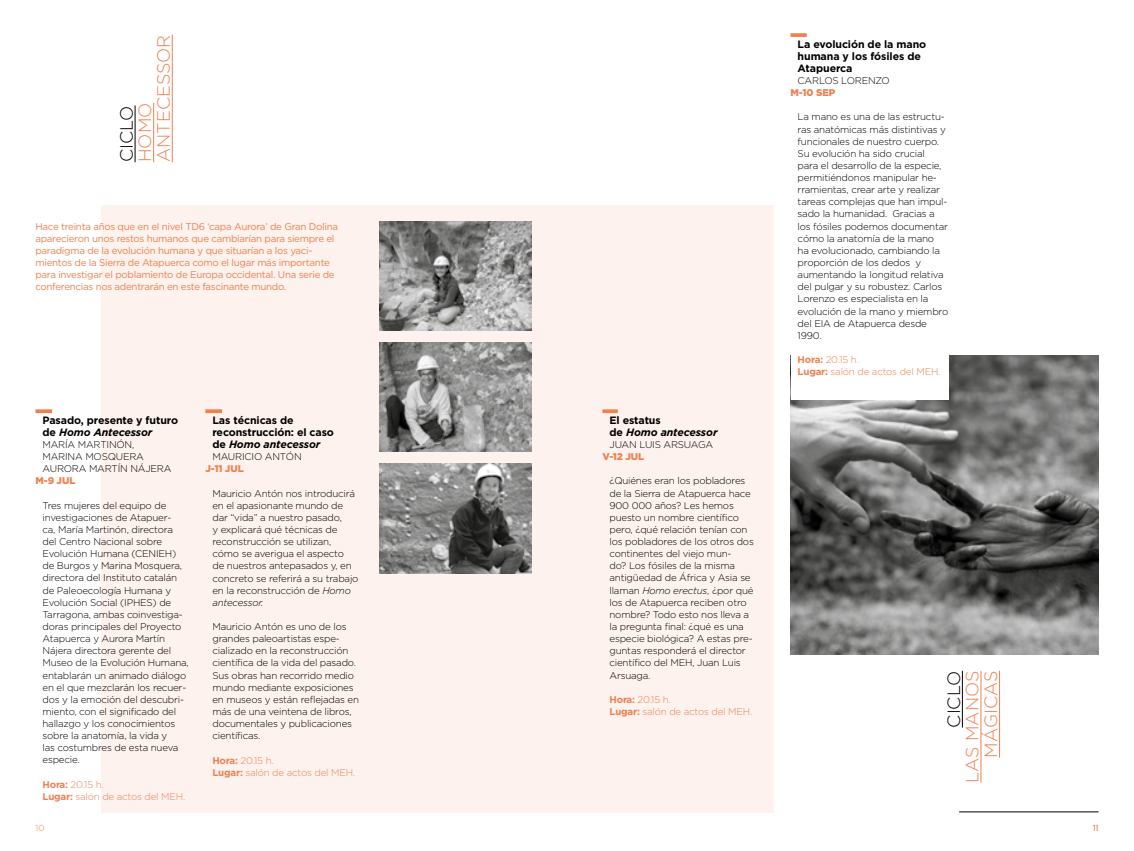
<style>
.page{position:relative;width:1134px;height:851px;background:#fff}
.page>*{position:absolute;margin:0;border:0;box-sizing:border-box;transform-origin:0 0}
.t1{font:300 17.88px/18.6px "Gotham HTF";color:#f08050}
.t2{font:300 17.88px "Gotham HTF";color:#000}
.t3{font:700 10.62px/12.1px "Gotham HTF";letter-spacing:-.01em;color:#000}
.t4{font:italic 700 10.62px/12.1px "Gotham HTF";letter-spacing:-.01em;color:#000}
.t5{font:300 9.75px/12.1px "Gotham HTF";letter-spacing:-.02em;color:#000}
.t6{font:9.75px/12.1px "Gotham HTF";letter-spacing:-.03em;color:#f08050}
.t7{font:300 9.75px/12.1px "Gotham HTF";letter-spacing:-.02em;color:#f08050}
.t8{font:900 9.75px "Gotham HTF";letter-spacing:-.01em;color:#f08050}
.t9{font:300 8.75px "Gotham HTF";color:#f08050}
.s1{font-style:italic}
.s2{font-weight:700}
.s3{font-style:normal}
</style>
<div class="page">
<div style="left:101px;top:205px;width:673px;height:607px;background:#fdf2ed"></div>
<hr style="left:135px;top:105px;width:1px;height:57px;background:#000">
<hr style="left:153px;top:103px;width:1px;height:59px;background:#f08050">
<hr style="left:172px;top:35px;width:1px;height:127px;background:#f08050">
<hr style="left:959px;top:811px;width:139px;height:1px;background:#000">
<svg style="left:35px;top:409px;width:17px;height:4px"></svg>
<svg style="left:205px;top:409px;width:17px;height:4px"></svg>
<hr style="left:962px;top:670px;width:1px;height:57px;background:#000">
<hr style="left:981px;top:670px;width:1px;height:112px;background:#f08050">
<hr style="left:999px;top:670px;width:1px;height:87px;background:#f08050">
<img style="left:379px;top:221px;width:152px;height:109px">
<img style="left:379px;top:342px;width:152px;height:109px">
<img style="left:379px;top:464px;width:152px;height:109px">
<img style="left:790px;top:355px;width:308px;height:299px">
<div style="left:790px;top:26px;width:158px;height:373px;background:#fff"></div>
<svg style="left:790px;top:33px;width:17px;height:4px"></svg>
<svg style="left:602px;top:409px;width:16px;height:4px"></svg>
<h1 class="t1" style="left:135px;top:162px;width:129px;rotate:-90deg">HOMO<br>ANTECESSOR</h1>
<h1 class="t2" style="left:117px;top:162px;width:58px;rotate:-90deg">CICLO</h1>
<p class="t6" style="left:35px;top:220px;width:304px">Hace treinta años que en el nivel TD6 ‘capa Aurora’ de Gran Dolina aparecieron unos restos humanos que cambiarían para siempre el paradigma de la evolución humana y que situarían a los yaci&shy;mientos de la Sierra de Atapuerca como el lugar más importante para investigar el poblamiento de Europa occidental. Una serie de conferencias nos adentrarán en este fascinante mundo.</p>
<p class="t3" style="left:43px;top:413px;width:137px">Pasado, presente y futuro de <span class="s1">Homo Antecessor</span></p>
<p class="t5" style="left:43px;top:438px;width:130px">MARÍA MARTINÓN,<br>MARINA MOSQUERA<br>AURORA MARTÍN NÁJERA</p>
<p class="t8" style="left:35px;top:475px;width:41px">M-9 JUL</p>
<p class="t5" style="left:43px;top:499px;width:148px">Tres mujeres del equipo de investigaciones de Atapuer-<br>ca, María Martinón, directora del Centro Nacional sobre<br>Evolución Humana (CENIEH) de Burgos y Marina Mosquera, directora del Instituto catalán de Paleoecología Humana y<br>Evolución Social (IPHES) de<br>Tarragona, ambas coinvestiga&shy;doras principales del Proyecto<br>Atapuerca y Aurora Martín<br>Nájera directora gerente del<br>Museo de la Evolución Humana, entablarán un animado diálogo en el que mezclarán los recuer&shy;dos y la emoción del descubri&shy;miento, con el significado del hallazgo y los conocimientos sobre la anatomía, la vida y<br>las costumbres de esta nueva especie.</p>
<p class="t7" style="left:43px;top:778px;width:144px"><span class="s2">Hora:</span> 20.15 h.<br><span class="s2">Lugar:</span> salón de actos del MEH.</p>
<p class="t3" style="left:212px;top:413px;width:123px">Las técnicas de reconstrucción: el caso de <span class="s1">Homo antecessor</span></p>
<p class="t5" style="left:212px;top:450px;width:91px">MAURICIO ANTÓN</p>
<p class="t8" style="left:205px;top:463px;width:40px">J-11 JUL</p>
<p class="t5" style="left:212px;top:487px;width:148px">Mauricio Antón nos introducirá en el apasionante mundo de dar “vida” a nuestro pasado,<br>y explicará qué técnicas de reconstrucción se utilizan, cómo se averigua el aspecto<br>de nuestros antepasados y, en concreto se referirá a su trabajo en la reconstrucción de <span class="s1">Homo antecessor.</span></p>
<p class="t5" style="left:212px;top:620px;width:148px">Mauricio Antón es uno de los grandes paleoartistas espe&shy;cializado en la reconstrucción científica de la vida del pasado.<br>Sus obras han recorrido medio mundo mediante exposiciones en museos y están reflejadas en más de una veintena de libros, documentales y publicaciones científicas.</p>
<p class="t7" style="left:212px;top:753px;width:144px"><span class="s2">Hora:</span> 20.15 h.<br><span class="s2">Lugar:</span> salón de actos del MEH.</p>
<p class="t4" style="left:609px;top:413px;width:109px"><span class="s3">El estatus<br>de</span> Homo antecessor</p>
<p class="t5" style="left:609px;top:438px;width:105px">JUAN LUIS ARSUAGA</p>
<p class="t8" style="left:602px;top:451px;width:43px">V-12 JUL</p>
<p class="t5" style="left:609px;top:474px;width:146px">¿Quiénes eran los pobladores de la Sierra de Atapuerca hace<br>900 000 años? Les hemos puesto un nombre científico pero, ¿qué relación tenían con los pobladores de los otros dos continentes del viejo mun-<br>do? Los fósiles de la misma antigüedad de África y Asia se llaman <span class="s1">Homo erectus</span>, ¿por qué los de Atapuerca reciben otro nombre? Todo esto nos lleva a la pregunta final: ¿qué es una especie biológica? A estas pre&shy;guntas responderá el director científico del MEH, Juan Luis<br>Arsuaga.</p>
<p class="t7" style="left:609px;top:693px;width:144px"><span class="s2">Hora:</span> 20.15 h.<br><span class="s2">Lugar:</span> salón de actos del MEH.</p>
<p class="t3" style="left:798px;top:37px;width:130px">La evolución de la mano humana y los fósiles de<br>Atapuerca</p>
<p class="t5" style="left:798px;top:74px;width:94px">CARLOS LORENZO</p>
<p class="t8" style="left:790px;top:87px;width:46px">M-10 SEP</p>
<p class="t5" style="left:798px;top:111px;width:152px">La mano es una de las estructu&shy;ras anatómicas más distintivas y funcionales de nuestro cuerpo.<br>Su evolución ha sido crucial<br>para el desarrollo de la especie, permitiéndonos manipular he&shy;rramientas, crear arte y realizar tareas complejas que han impul&shy;sado la humanidad. Gracias a los fósiles podemos documentar cómo la anatomía de la mano<br>ha evolucionado, cambiando la proporción de los dedos y aumentando la longitud relativa del pulgar y su robustez. Carlos<br>Lorenzo es especialista en la evolución de la mano y miembro del EIA de Atapuerca desde<br>1990.</p>
<p class="t7" style="left:798px;top:353px;width:144px"><span class="s2">Hora:</span> 20.15 h.<br><span class="s2">Lugar:</span> salón de actos del MEH.</p>
<h1 class="t2" style="left:944px;top:727px;width:58px;rotate:-90deg">CICLO</h1>
<h1 class="t1" style="left:963px;top:782px;width:113px;text-align:right;rotate:-90deg">LAS MANOS<br>MÁGICAS</h1>
<p class="t9" style="left:35px;top:823px;width:11px">10</p>
<p class="t9" style="left:1093px;top:823px;width:7px">11</p>
</div>
